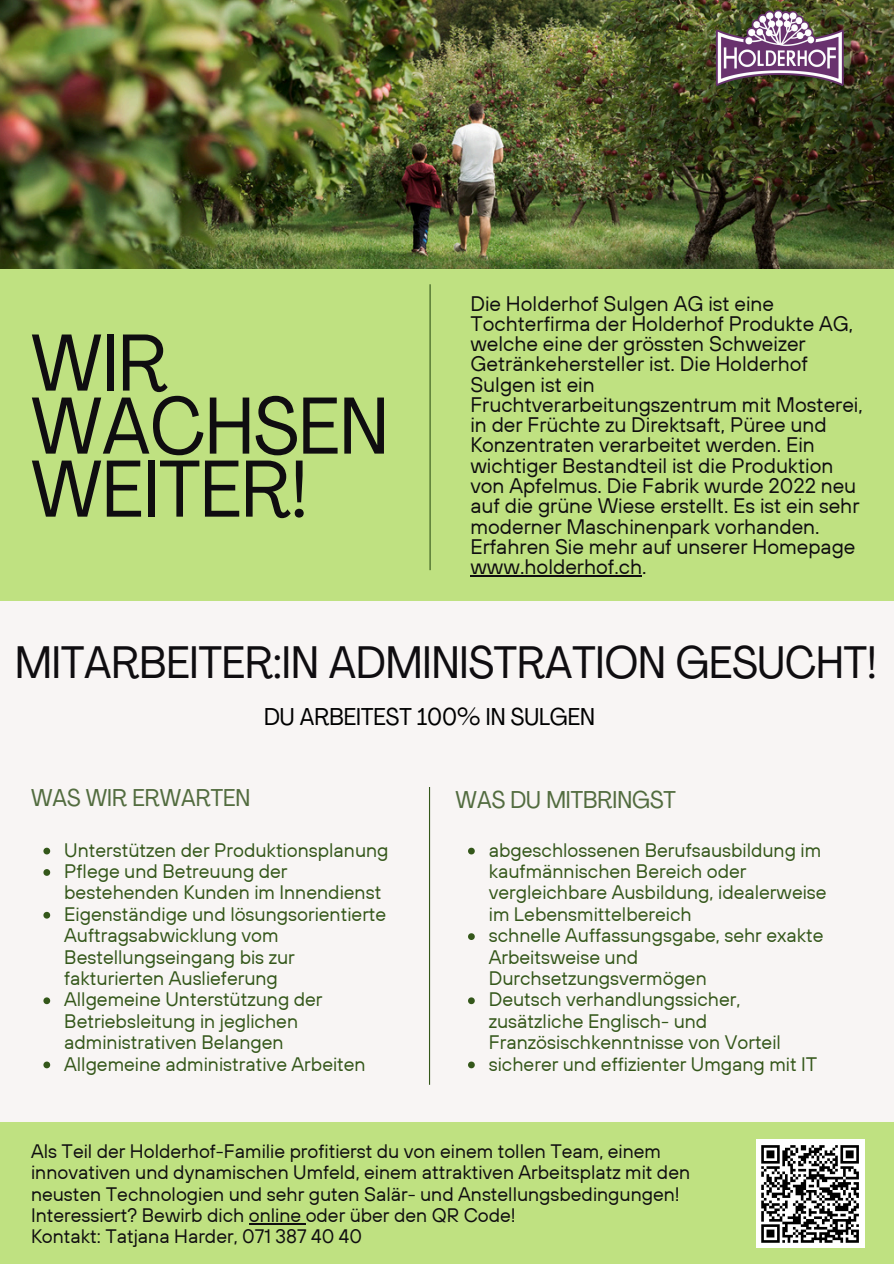
<style>
.page{position:relative;width:894px;height:1264px;background:#fff}
.page>*{position:absolute;margin:0;border:0;box-sizing:border-box;transform-origin:0 0}
.t1{font:condensed 79.5px/63px "Agrandir";color:#0f0d10}
.t2{font:condensed 45px "Agrandir";color:#0f0d10}
.t3{font:condensed 24px "Agrandir";color:#526c3f}
.t4{font:condensed 24px "Agrandir";color:#000}
.t5{font:21px/20.2px "TT Hoves";color:#0f0d10}
.t6{font:19.5px/21.3px "TT Hoves";color:#34571a}
.t7{font:19.5px/21.3px "TT Hoves";color:#0f0d10}
</style>
<div class="page">
<div style="left:0;top:0;width:893px;height:1263px;background:#bfe181"></div>
<img style="left:0;top:0;width:893px;height:269px">
<hr style="left:429px;top:284px;width:1px;height:286px;background:#34571a">
<div style="left:0;top:601px;width:893px;height:612px;background:#f8f5f4"></div>
<div style="left:0;top:1121px;width:893px;height:142px;background:#bfe181"></div>
<hr style="left:470px;top:575px;width:172px;height:1px;background:#0f0d10">
<img style="left:707px;top:0;width:145px;height:102px">
<hr style="left:249px;top:1222px;width:56px;height:2px;background:#0f0d10">
<div style="left:755px;top:1139px;width:108px;height:108px;background:#fff"></div>
<svg style="left:761px;top:1145px;width:98px;height:98px"></svg>
<hr style="left:429px;top:787px;width:1px;height:297px;background:#34571a">
<svg style="left:43px;top:847px;width:7px;height:7px"></svg>
<svg style="left:43px;top:869px;width:7px;height:6px"></svg>
<svg style="left:43px;top:911px;width:7px;height:7px"></svg>
<svg style="left:43px;top:997px;width:7px;height:7px"></svg>
<svg style="left:43px;top:1061px;width:7px;height:7px"></svg>
<svg style="left:468px;top:847px;width:6px;height:7px"></svg>
<svg style="left:468px;top:933px;width:6px;height:7px"></svg>
<svg style="left:468px;top:997px;width:6px;height:7px"></svg>
<svg style="left:468px;top:1061px;width:6px;height:7px"></svg>
<p class="t1" style="left:31px;top:339px;width:359px">WIR<br>WACHSEN<br>WEITER!</p>
<p class="t5" style="left:470px;top:293px;width:394px">Die Holderhof Sulgen AG ist eine Tochterfirma der Holderhof Produkte AG, welche eine der grössten Schweizer Getränkehersteller ist. Die Holderhof Sulgen ist ein Fruchtverarbeitungszentrum mit Mosterei, in der Früchte zu Direktsaft, Püree und Konzentraten verarbeitet werden. Ein wichtiger Bestandteil ist die Produktion von Apfelmus. Die Fabrik wurde 2022 neu auf die grüne Wiese erstellt. Es ist ein sehr moderner Maschinenpark vorhanden.<br>Erfahren Sie mehr auf unserer Homepage www.holderhof.ch.</p>
<p class="t2" style="left:15px;top:644px;width:862px">MITARBEITER:IN ADMINISTRATION GESUCHT!</p>
<p class="t4" style="left:264px;top:707px;width:332px">DU ARBEITEST 100% IN SULGEN</p>
<p class="t3" style="left:31px;top:788px;width:221px">WAS WIR ERWARTEN</p>
<h1 class="t3" style="left:455px;top:790px;width:222px">WAS DU MITBRINGST</h1>
<p class="t6" style="left:64px;top:838px;width:326px">Unterstützen der Produktionsplanung</p>
<p class="t6" style="left:64px;top:860px;width:318px">Pflege und Betreuung der bestehenden Kunden im Innendienst</p>
<p class="t6" style="left:64px;top:903px;width:323px">Eigenständige und lösungsorientierte<br>Auftragsabwicklung vom<br>Bestellungseingang bis zur fakturierten Auslieferung</p>
<p class="t6" style="left:64px;top:988px;width:260px">Allgemeine Unterstützung der<br>Betriebsleitung in jeglichen administrativen Belangen</p>
<p class="t6" style="left:64px;top:1052px;width:303px">Allgemeine administrative Arbeiten</p>
<h3 class="t6" style="left:488px;top:838px;width:339px">abgeschlossenen Berufsausbildung im kaufmännischen Bereich oder vergleichbare Ausbildung, idealerweise im Lebensmittelbereich</h3>
<p class="t6" style="left:488px;top:924px;width:336px">schnelle Auffassungsgabe, sehr exakte<br>Arbeitsweise und<br>Durchsetzungsvermögen</p>
<p class="t6" style="left:488px;top:988px;width:293px">Deutsch verhandlungssicher, zusätzliche Englisch- und<br>Französischkenntnisse von Vorteil</p>
<p class="t6" style="left:488px;top:1052px;width:330px">sicherer und effizienter Umgang mit IT</p>
<h2 class="t7" style="left:31px;top:1139px;width:660px">Als Teil der Holderhof-Familie profitierst du von einem tollen Team, einem innovativen und dynamischen Umfeld, einem attraktiven Arbeitsplatz mit den neusten Technologien und sehr guten Salär- und Anstellungsbedingungen!</h2>
<h3 class="t7" style="left:31px;top:1203px;width:486px">Interessiert? Bewirb dich online oder über den QR Code!</h3>
<h3 class="t7" style="left:31px;top:1225px;width:332px">Kontakt: Tatjana Harder, 071 387 40 40</h3>
</div>
